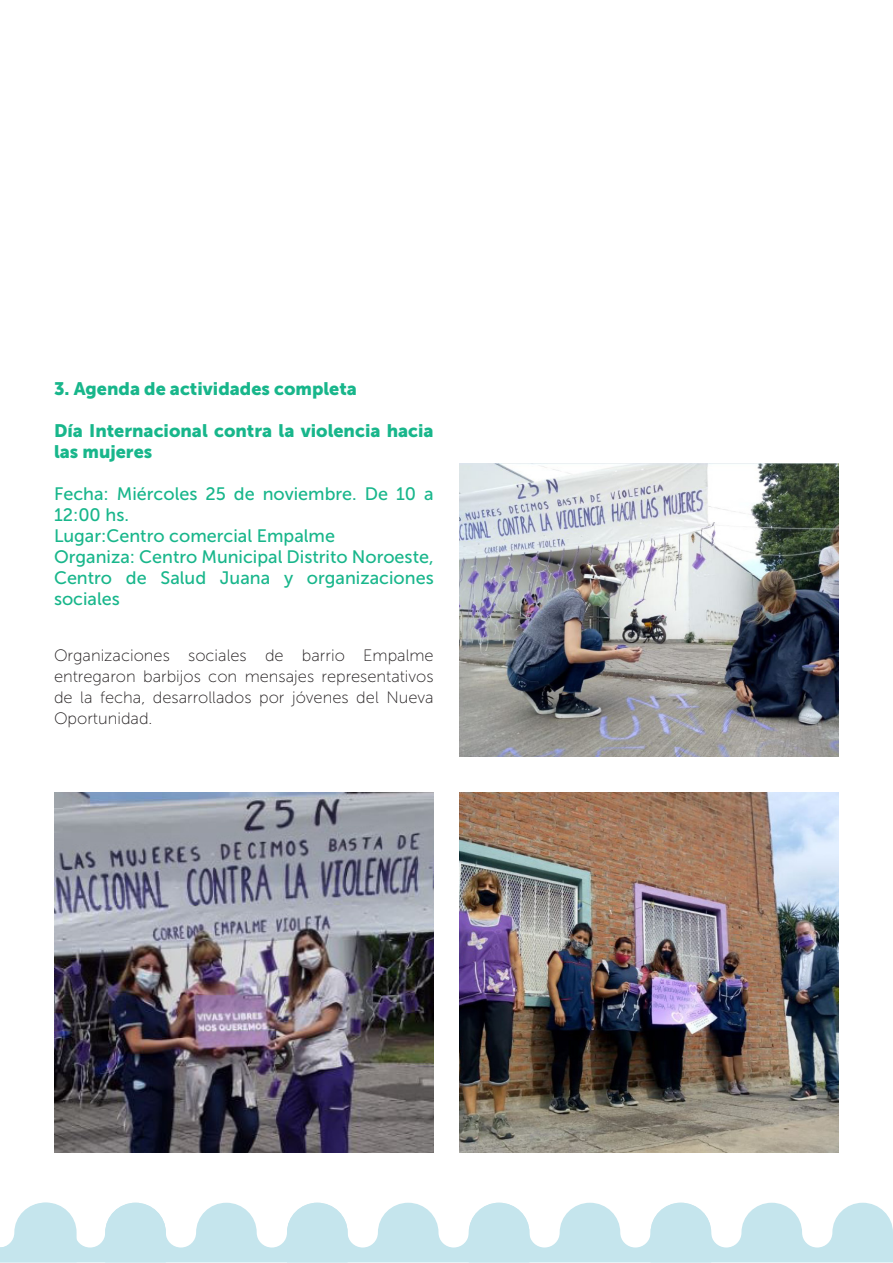
<style>
.page{position:relative;width:893px;height:1263px;background:#fff}
.page>*{position:absolute;margin:0;border:0;box-sizing:border-box;transform-origin:0 0}
.t1{font:18px/21px "Museo Sans 500";color:#18b68b}
.t2{font:18px/21px "Museo Sans 900";color:#18b68b}
.t3{font:16.5px/21px "Museo Sans 100";color:#231f20;text-align:justify}
</style>
<div class="page">
<svg style="left:0;top:1202px;width:893px;height:60px"></svg>
<img style="left:459px;top:792px;width:380px;height:360px">
<img style="left:54px;top:792px;width:380px;height:360px">
<img style="left:459px;top:464px;width:380px;height:292px">
<p class="t2" style="left:54px;top:378px;width:304px">3. Agenda de actividades completa</p>
<p class="t2" style="left:54px;top:420px;width:381px">Día Internacional contra la violencia hacia las mujeres</p>
<p class="t1" style="left:54px;top:484px;width:381px">Fecha: Miércoles 25 de noviembre. De 10 a<br>12:00 hs.</p>
<p class="t1" style="left:54px;top:526px;width:283px">Lugar:Centro comercial Empalme</p>
<p class="t1" style="left:54px;top:547px;width:381px;text-align:justify">Organiza: Centro Municipal Distrito Noroeste, Centro de Salud Juana y organizaciones sociales</p>
<p class="t3" style="left:54px;top:645px;width:381px">Organizaciones sociales de barrio Empalme entregaron barbijos con mensajes representativos de la fecha, desarrollados por jóvenes del Nueva Oportunidad.</p>
</div>
